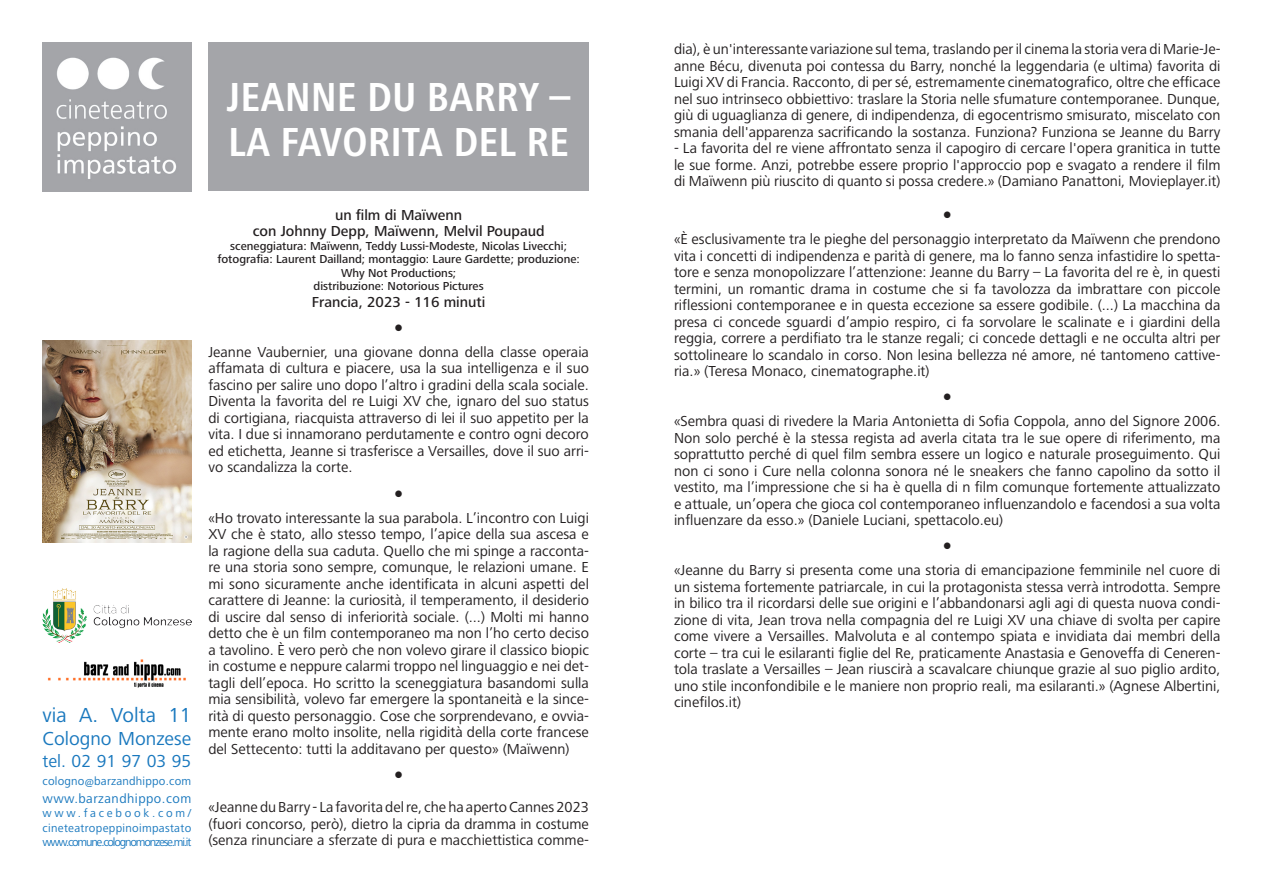
<style>
.page{position:relative;width:1263px;height:893px;background:#fff}
.page>*{position:absolute;margin:0;border:0;box-sizing:border-box;transform-origin:0 0}
.t1{font:700 condensed 42px/45px "Frutiger Next LT";color:#fff}
.t2{font:21px "Frutiger Next LT";color:#1978be}
.t3{font:19.5px "Frutiger Next LT";color:#1978be}
.t4{font:18px "Frutiger Next LT";color:#1978be}
.t5{font:15px/16.5px "Frutiger Next LT";color:#231f20;text-align:justify}
.t6{font:500 15px "Frutiger Next LT";color:#231f20}
.t7{font:15px "Trebuchet MS";color:#231f20}
.t8{font:13.5px "Frutiger Next LT";letter-spacing:.035em;color:#1978be}
.t9{font:500 12px/13.5px "Frutiger Next LT";color:#231f20;text-align:center}
.t10{font:12px "Frutiger Next LT";letter-spacing:.015em;color:#1978be}
.t11{font:12px "Frutiger Next LT";letter-spacing:-.1em;color:#1978be}
.t12{font:12px "Frutiger Next LT";letter-spacing:.23em;color:#1978be}
</style>
<div class="page">
<div style="left:208px;top:43px;width:381px;height:148px;background:#a4a5a9"></div>
<img style="left:43px;top:341px;width:148px;height:201px">
<img style="left:47px;top:659px;width:139px;height:29px">
<img style="left:43px;top:589px;width:148px;height:53px">
<img style="left:43px;top:43px;width:148px;height:148px">
<p class="t1" style="left:227px;top:74px;width:345px">JEANNE DU BARRY –<br>LA FAVORITA DEL RE</p>
<p class="t2" style="left:43px;top:703px;width:150px">via A. Volta 11</p>
<p class="t3" style="left:43px;top:728px;width:150px">Cologno Monzese</p>
<p class="t4" style="left:43px;top:751px;width:150px">tel. 02 91 97 03 95</p>
<p class="t10" style="left:43px;top:774px;width:150px">cologno@barzandhippo.com</p>
<p class="t8" style="left:43px;top:791px;width:150px">www.barzandhippo.com</p>
<p class="t12" style="left:43px;top:807px;width:150px">www.facebook.com/</p>
<p class="t10" style="left:43px;top:821px;width:150px">cineteatropeppinoimpastato</p>
<p class="t11" style="left:43px;top:836px;width:150px">www.comune.colognomonzese.mi.it</p>
<p class="t6" style="left:335px;top:207px;width:129px">un film di Maïwenn</p>
<p class="t6" style="left:253px;top:223px;width:293px">con Johnny Depp, Maïwenn, Melvil Poupaud</p>
<p class="t9" style="left:217px;top:239px;width:364px">sceneggiatura: Maïwenn, Teddy Lussi-Modeste, Nicolas Livecchi; fotografia: Laurent Dailland; montaggio: Laure Gardette; produzione:<br>Why Not Productions;<br>distribuzione: Notorious Pictures</p>
<p class="t6" style="left:312px;top:294px;width:175px">Francia, 2023 - 116 minuti</p>
<p class="t7" style="left:394px;top:317px;width:11px">●</p>
<p class="t5" style="left:208px;top:344px;width:382px">Jeanne Vaubernier, una giovane donna della classe operaia affamata di cultura e piacere, usa la sua intelligenza e il suo fascino per salire uno dopo l’altro i gradini della scala sociale.<br>Diventa la favorita del re Luigi XV che, ignaro del suo status di cortigiana, riacquista attraverso di lei il suo appetito per la vita. I due si innamorano perdutamente e contro ogni decoro ed etichetta, Jeanne si trasferisce a Versailles, dove il suo arri&shy;vo scandalizza la corte.</p>
<p class="t7" style="left:394px;top:483px;width:11px">●</p>
<p class="t5" style="left:208px;top:509px;width:382px">«Ho trovato interessante la sua parabola. L’incontro con Luigi XV che è stato, allo stesso tempo, l’apice della sua ascesa e la ragione della sua caduta. Quello che mi spinge a racconta&shy;re una storia sono sempre, comunque, le relazioni umane. E mi sono sicuramente anche identificata in alcuni aspetti del carattere di Jeanne: la curiosità, il temperamento, il desiderio di uscire dal senso di inferiorità sociale. (...) Molti mi hanno detto che è un film contemporaneo ma non l’ho certo deciso a tavolino. È vero però che non volevo girare il classico biopic in costume e neppure calarmi troppo nel linguaggio e nei det&shy;tagli dell’epoca. Ho scritto la sceneggiatura basandomi sulla mia sensibilità, volevo far emergere la spontaneità e la since&shy;rità di questo personaggio. Cose che sorprendevano, e ovvia&shy;mente erano molto insolite, nella rigidità della corte francese del Settecento: tutti la additavano per questo» (Maïwenn)</p>
<p class="t7" style="left:394px;top:764px;width:11px">●</p>
<p class="t5" style="left:208px;top:799px;width:382px">«Jeanne du Barry - La favorita del re, che ha aperto Cannes 2023 (fuori concorso, però), dietro la cipria da dramma in costume (senza rinunciare a sferzate di pura e macchiettistica comme-</p>
<p class="t5" style="left:674px;top:41px;width:548px">dia), è un'interessante variazione sul tema, traslando per il cinema la storia vera di Marie-Je&shy;anne Bécu, divenuta poi contessa du Barry, nonché la leggendaria (e ultima) favorita di Luigi XV di Francia. Racconto, di per sé, estremamente cinematografico, oltre che efficace nel suo intrinseco obbiettivo: traslare la Storia nelle sfumature contemporanee. Dunque, giù di uguaglianza di genere, di indipendenza, di egocentrismo smisurato, miscelato con smania dell'apparenza sacrificando la sostanza. Funziona? Funziona se Jeanne du Barry</p>
<p class="t5" style="left:674px;top:140px;width:548px">- La favorita del re viene affrontato senza il capogiro di cercare l'opera granitica in tutte le sue forme. Anzi, potrebbe essere proprio l'approccio pop e svagato a rendere il film di Maïwenn più riuscito di quanto si possa credere.» (Damiano Panattoni, Movieplayer.it)</p>
<p class="t7" style="left:943px;top:204px;width:11px">●</p>
<p class="t5" style="left:674px;top:231px;width:548px">«È esclusivamente tra le pieghe del personaggio interpretato da Maïwenn che prendono vita i concetti di indipendenza e parità di genere, ma lo fanno senza infastidire lo spetta&shy;tore e senza monopolizzare l’attenzione: Jeanne du Barry – La favorita del re è, in questi termini, un romantic drama in costume che si fa tavolozza da imbrattare con piccole riflessioni contemporanee e in questa eccezione sa essere godibile. (...) La macchina da presa ci concede sguardi d’ampio respiro, ci fa sorvolare le scalinate e i giardini della reggia, correre a perdifiato tra le stanze regali; ci concede dettagli e ne occulta altri per sottolineare lo scandalo in corso. Non lesina bellezza né amore, né tantomeno cattive&shy;ria.» (Teresa Monaco, cinematographe.it)</p>
<p class="t7" style="left:943px;top:386px;width:11px">●</p>
<p class="t5" style="left:674px;top:413px;width:548px">«Sembra quasi di rivedere la Maria Antonietta di Sofia Coppola, anno del Signore 2006.<br>Non solo perché è la stessa regista ad averla citata tra le sue opere di riferimento, ma soprattutto perché di quel film sembra essere un logico e naturale proseguimento. Qui non ci sono i Cure nella colonna sonora né le sneakers che fanno capolino da sotto il vestito, ma l’impressione che si ha è quella di n film comunque fortemente attualizzato e attuale, un’opera che gioca col contemporaneo influenzandolo e facendosi a sua volta influenzare da esso.» (Daniele Luciani, spettacolo.eu)</p>
<p class="t7" style="left:943px;top:535px;width:11px">●</p>
<p class="t5" style="left:674px;top:562px;width:548px">«Jeanne du Barry si presenta come una storia di emancipazione femminile nel cuore di un sistema fortemente patriarcale, in cui la protagonista stessa verrà introdotta. Sempre in bilico tra il ricordarsi delle sue origini e l’abbandonarsi agli agi di questa nuova condi&shy;zione di vita, Jean trova nella compagnia del re Luigi XV una chiave di svolta per capire come vivere a Versailles. Malvoluta e al contempo spiata e invidiata dai membri della corte – tra cui le esilaranti figlie del Re, praticamente Anastasia e Genoveffa di Ceneren&shy;tola traslate a Versailles – Jean riuscirà a scavalcare chiunque grazie al suo piglio ardito, uno stile inconfondibile e le maniere non proprio reali, ma esilaranti.» (Agnese Albertini, cinefilos.it)</p>
</div>
